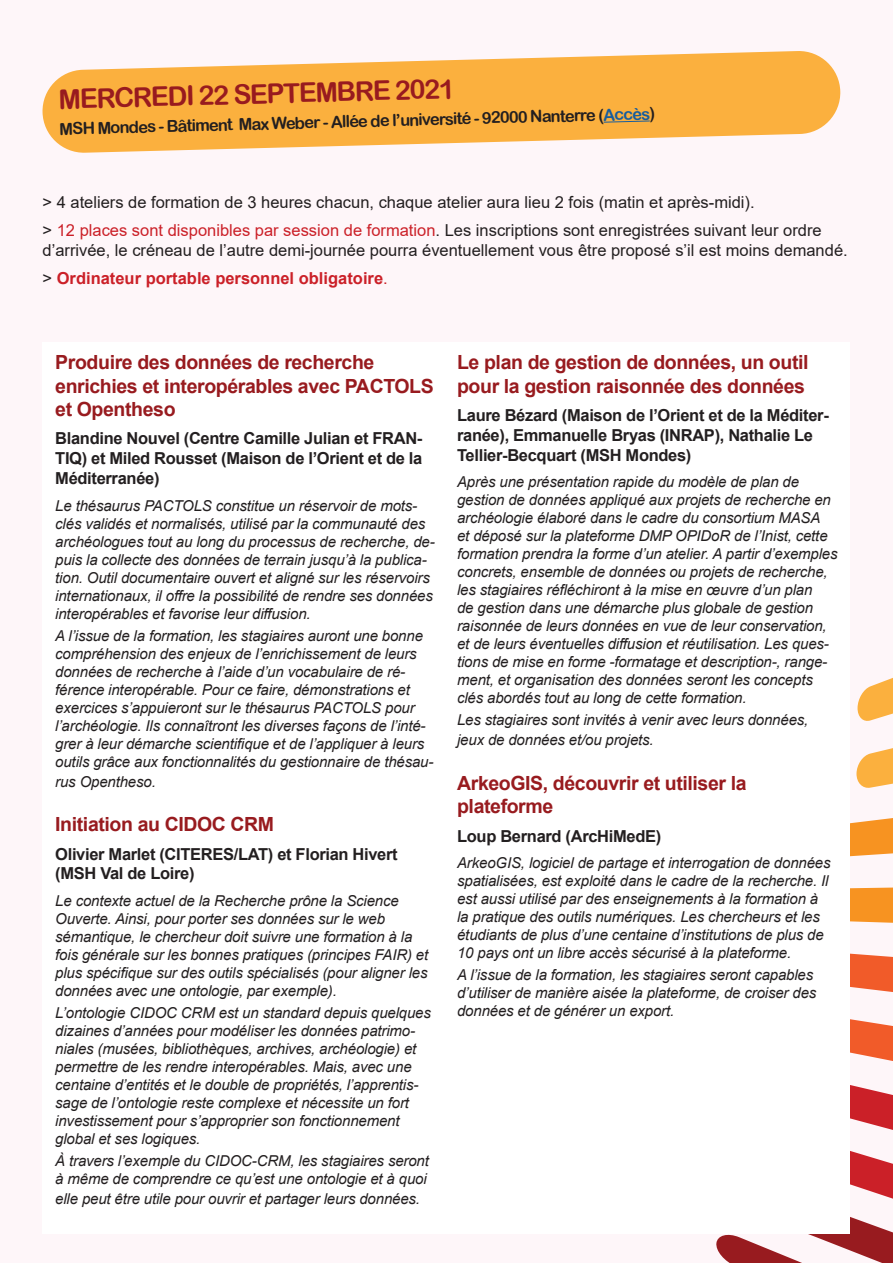
<style>
.page{position:relative;width:893px;height:1263px;background:#fff}
.page>*{position:absolute;margin:0;border:0;box-sizing:border-box;transform-origin:0 0}
.t1{font:27px "Arial Rounded MT Bold";color:#981b1f}
.t2{font:700 19.5px/23.4px "Arial";letter-spacing:-.02em;color:#981b1f}
.t3{font:16.5px/28.3px "Arial";color:#231f20}
.t4{font:700 16.5px/19.8px "Arial";letter-spacing:-.02em;color:#231f20}
.t5{font:16.5px "Arial Rounded MT Bold";color:#231f20}
.t6{font:italic 15px/18px "Arial";letter-spacing:-.01em;color:#231f20}
.s1{color:#175d9e}
.s2{color:#cb2028}
.s3{font-weight:700;color:#cb2028}
</style>
<div class="page">
<svg style="left:850px;top:818px;width:43px;height:39px"></svg>
<svg style="left:856px;top:748px;width:37px;height:40px"></svg>
<svg style="left:857px;top:677px;width:36px;height:44px"></svg>
<svg style="left:850px;top:887px;width:43px;height:36px"></svg>
<svg style="left:716px;top:953px;width:177px;height:310px"></svg>
<svg style="left:42px;top:51px;width:799px;height:102px;fill:#fbb03e"></svg>
<svg style="left:603px;top:120px;width:48px;height:3px"></svg>
<div style="left:43px;top:342px;width:807px;height:892px;background:#fff"></div>
<h1 class="t1" style="left:58px;top:85px;width:398px;rotate:-2deg">MERCREDI 22 SEPTEMBRE 2021</h1>
<p class="t5" style="left:59px;top:117px;width:597px;rotate:-1deg">MSH Mondes - Bâtiment Max Weber - Allée de l’université - 92000 Nanterre (<span class="s1">Accè</span><sup>s</sup>)</p>
<p class="t3" style="left:43px;top:188px;width:781px">&gt; 4 ateliers de formation de 3 heures chacun, chaque atelier aura lieu 2 fois (matin et après-midi).<br>&gt; <span class="s2">12 places sont disponibles par session de formation</span>. Les inscriptions sont enregistrées suivant leur ordre</p>
<p class="t3" style="left:43px;top:236px;width:807px">d’arrivée, le créneau de l’autre demi-journée pourra éventuellement vous être proposé s’il est moins demandé. &gt; <span class="s3">Ordinateur portable personnel obligatoire</span><span class="s2">.</span></p>
<h2 class="t2" style="left:55px;top:351px;width:380px">Produire des données de recherche enrichies et interopérables avec PACTOLS et Opentheso</h2>
<p class="t4" style="left:55px;top:429px;width:369px;text-align:justify">Blandine Nouvel (Centre Camille Julian et FRAN-TIQ) et Miled Rousset (Maison de l’Orient et de la Méditerranée)</p>
<p class="t6" style="left:55px;top:496px;width:381px">Le thésaurus PACTOLS constitue un réservoir de mots&shy;clés validés et normalisés, utilisé par la communauté des archéologues tout au long du processus de recherche, de&shy;puis la collecte des données de terrain jusqu’à la publica&shy;tion. Outil documentaire ouvert et aligné sur les réservoirs internationaux, il offre la possibilité de rendre ses données interopérables et favorise leur diffusion.</p>
<p class="t6" style="left:55px;top:627px;width:380px">A l’issue de la formation, les stagiaires auront une bonne compréhension des enjeux de l’enrichissement de leurs données de recherche à l’aide d’un vocabulaire de ré&shy;férence interopérable. Pour ce faire, démonstrations et exercices s’appuieront sur le thésaurus PACTOLS pour l’archéologie. Ils connaîtront les diverses façons de l’inté&shy;grer à leur démarche scientifique et de l’appliquer à leurs outils grâce aux fonctionnalités du gestionnaire de thésau-</p>
<p class="t6" style="left:55px;top:772px;width:102px">rus Opentheso.</p>
<h2 class="t2" style="left:55px;top:813px;width:220px">Initiation au CIDOC CRM</h2>
<p class="t4" style="left:55px;top:844px;width:344px">Olivier Marlet (CITERES/LAT) et Florian Hivert (MSH Val de Loire)</p>
<p class="t6" style="left:55px;top:892px;width:374px">Le contexte actuel de la Recherche prône la Science Ouverte. Ainsi, pour porter ses données sur le web sémantique, le chercheur doit suivre une formation à la fois générale sur les bonnes pratiques (principes FAIR) et plus spécifique sur des outils spécialisés (pour aligner les données avec une ontologie, par exemple).</p>
<p class="t6" style="left:55px;top:1004px;width:377px">L’ontologie CIDOC CRM est un standard depuis quelques dizaines d’années pour modéliser les données patrimo&shy;niales (musées, bibliothèques, archives, archéologie) et permettre de les rendre interopérables. Mais, avec une centaine d’entités et le double de propriétés, l’apprentis&shy;sage de l’ontologie reste complexe et nécessite un fort investissement pour s’approprier son fonctionnement global et ses logiques.</p>
<p class="t6" style="left:55px;top:1152px;width:375px">À travers l’exemple du CIDOC-CRM, les stagiaires seront à même de comprendre ce qu’est une ontologie et à quoi</p>
<p class="t6" style="left:55px;top:1190px;width:366px">elle peut être utile pour ouvrir et partager leurs données.</p>
<h2 class="t2" style="left:457px;top:351px;width:353px">Le plan de gestion de données, un outil pour la gestion raisonnée des données</h2>
<p class="t4" style="left:457px;top:405px;width:373px">Laure Bézard (Maison de l’Orient et de la Méditer&shy;ranée), Emmanuelle Bryas (INRAP), Nathalie Le<br>Tellier-Becquart (MSH Mondes)</p>
<p class="t6" style="left:457px;top:473px;width:382px">Après une présentation rapide du modèle de plan de gestion de données appliqué aux projets de recherche en archéologie élaboré dans le cadre du consortium MASA<br>et déposé sur la plateforme DMP OPIDoR de l’Inist, cette formation prendra la forme d’un atelier. A partir d’exemples concrets, ensemble de données ou projets de recherche, les stagiaires réfléchiront à la mise en œuvre d’un plan<br>de gestion dans une démarche plus globale de gestion raisonnée de leurs données en vue de leur conservation, et de leurs éventuelles diffusion et réutilisation. Les ques&shy;tions de mise en forme -formatage et description-, range&shy;ment, et organisation des données seront les concepts clés abordés tout au long de cette formation.</p>
<p class="t6" style="left:457px;top:710px;width:353px;line-height:19.8px">Les stagiaires sont invités à venir avec leurs données, jeux de données et/ou projets.</p>
<h2 class="t2" style="left:457px;top:771px;width:291px">ArkeoGIS, découvrir et utiliser la plateforme</h2>
<p class="t4" style="left:457px;top:826px;width:206px">Loup Bernard (ArcHiMedE)</p>
<p class="t6" style="left:457px;top:854px;width:375px">ArkeoGIS, logiciel de partage et interrogation de données spatialisées, est exploité dans le cadre de la recherche. Il est aussi utilisé par des enseignements à la formation à la pratique des outils numériques. Les chercheurs et les étudiants de plus d’une centaine d’institutions de plus de 10 pays ont un libre accès sécurisé à la plateforme.</p>
<p class="t6" style="left:457px;top:966px;width:361px">A l’issue de la formation, les stagiaires seront capables d’utiliser de manière aisée la plateforme, de croiser des données et de générer un export.</p>
</div>
